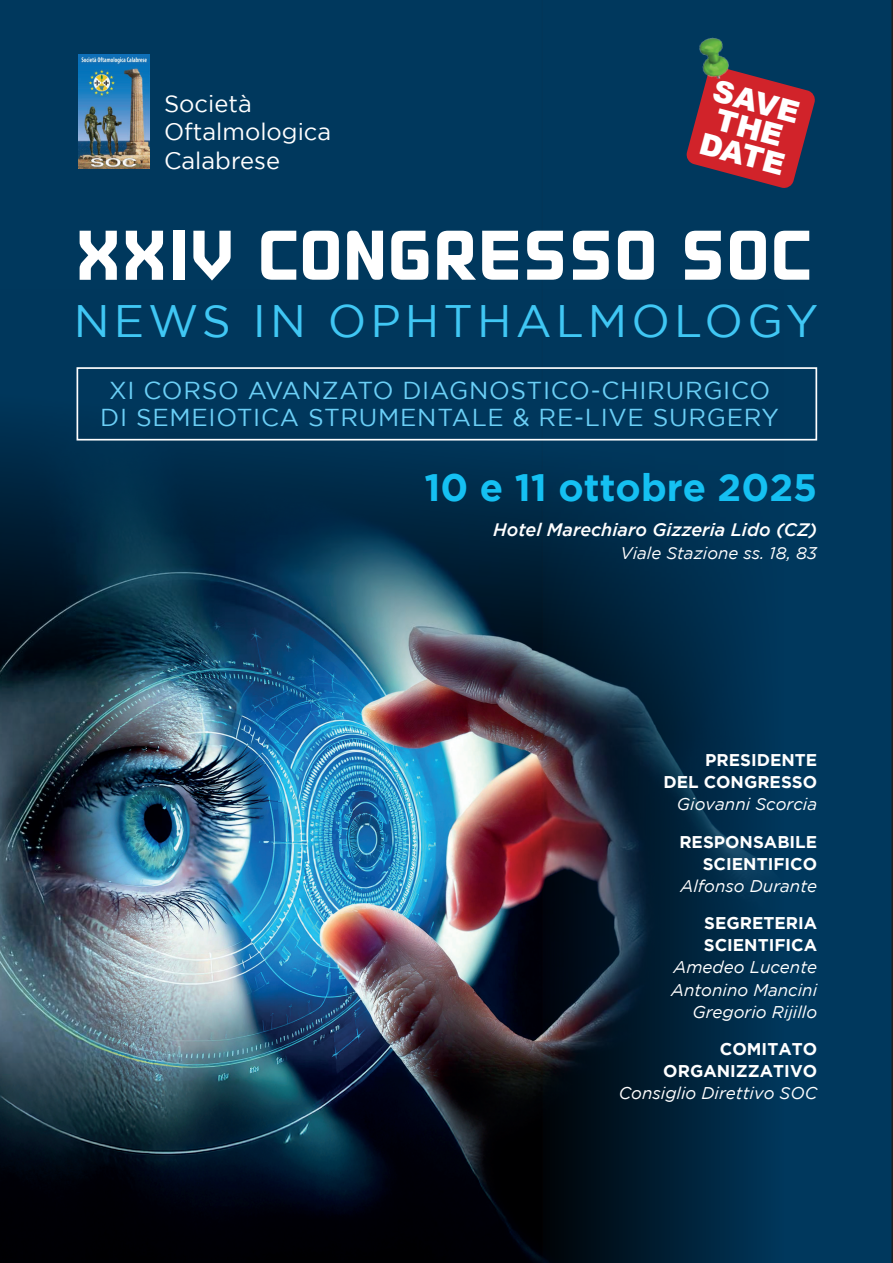
<style>
.page{position:relative;width:893px;height:1263px;background:#fff}
.page>*{position:absolute;margin:0;border:0;box-sizing:border-box;transform-origin:0 0}
.t1{font:81.75px "TT Mamablock R";color:#fff}
.t2{font:45.45px "Gotham";letter-spacing:.09em;color:#40c7f4}
.t3{font:700 38.25px "Gotham";color:#15c0f2}
.t4{font:900 30px/27px "Arial";color:#fff;text-align:center}
.t5{font:24.45px/26.7px "Gotham";letter-spacing:.03em;color:#6bcff6;text-align:center}
.t6{font:23.7px/28.5px "Gotham";color:#fff}
.t7{font:italic 500 18px "Gotham";color:#fff}
.t8{font:italic 16.95px/22px "Gotham";color:#fff;text-align:right}
.t9{font:700 16.95px/22px "Gotham";color:#fff;text-align:right}
</style>
<div class="page">
<div style="left:0;top:0;width:858px;height:1261px;background:#00385d"></div>
<img style="left:0;top:367px;width:541px;height:896px">
<img style="left:79px;top:54px;width:71px;height:114px">
<svg style="left:541px;top:0;width:352px;height:1263px"></svg>
<div style="left:77px;top:367px;width:740px;height:73px;border:2px solid #fff"></div>
<svg style="left:686px;top:66px;width:130px;height:123px"></svg>
<img style="left:687px;top:27px;width:62px;height:56px">
<h3 class="t6" style="left:164px;top:89px;width:169px">Società<br>Oftalmologica<br>Calabrese</h3>
<h3 class="t4" style="left:717px;top:76px;width:90px;rotate:15deg">SAVE<br>THE<br>DATE</h3>
<h1 class="t1" style="left:75px;top:217px;width:738px">XXIV CONGRESSO SOC</h1>
<h2 class="t2" style="left:74px;top:295px;width:746px">NEWS IN OPHTHALMOLOGY</h2>
<h3 class="t5" style="left:100px;top:377px;width:680px">XI CORSO AVANZATO DIAGNOSTICO-CHIRURGICO<br>DI SEMEIOTICA STRUMENTALE &amp; RE-LIVE SURGERY</h3>
<h3 class="t3" style="left:424px;top:465px;width:394px">10 e 11 ottobre 2025</h3>
<p class="t7" style="left:493px;top:520px;width:325px">Hotel Marechiaro Gizzeria Lido (CZ)</p>
<p class="t8" style="left:621px;top:541px;width:198px">Viale Stazione ss. 18, 83</p>
<p class="t9" style="left:663px;top:748px;width:155px">PRESIDENTE<br>DEL CONGRESSO</p>
<p class="t8" style="left:677px;top:793px;width:142px">Giovanni Scorcia</p>
<p class="t9" style="left:679px;top:830px;width:139px">RESPONSABILE<br>SCIENTIFICO</p>
<p class="t8" style="left:680px;top:875px;width:138px">Alfonso Durante</p>
<p class="t9" style="left:704px;top:912px;width:115px;text-align:left">SEGRETERIA<br>SCIENTIFICA</p>
<p class="t8" style="left:671px;top:956px;width:148px">Amedeo Lucente<br>Antonino Mancini<br>Gregorio Rijillo</p>
<p class="t9" style="left:663px;top:1038px;width:155px">COMITATO<br>ORGANIZZATIVO</p>
<p class="t8" style="left:619px;top:1082px;width:200px">Consiglio Direttivo SOC</p>
</div>
